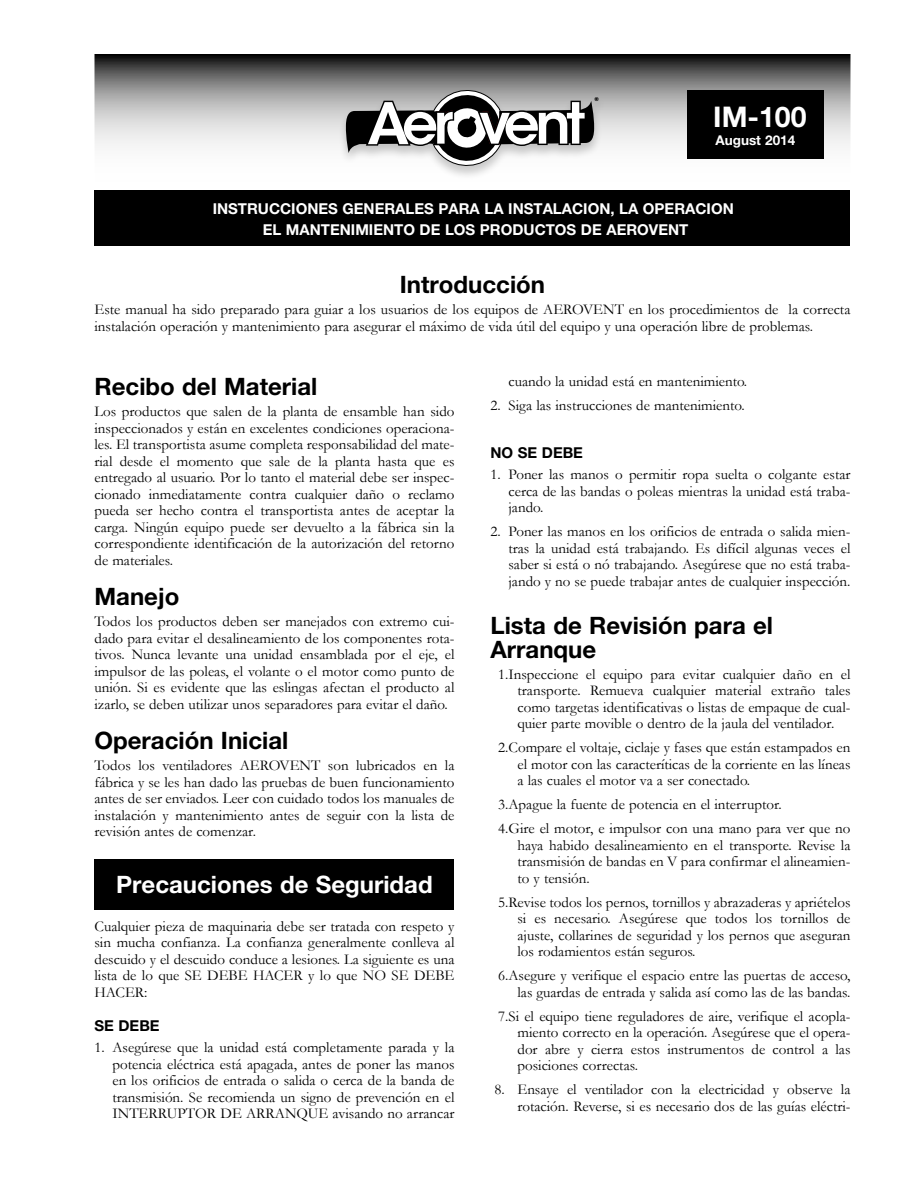
<style>
.page{position:relative;width:918px;height:1188px;background:#fff}
.page>*{position:absolute;margin:0;border:0;box-sizing:border-box;transform-origin:0 0}
.t1{font:700 28.5px "Helvetica Neue";color:#fff}
.t2{font:700 24px/24px "Helvetica Neue";color:#000}
.t3{font:700 24px "Helvetica Neue";color:#fff}
.t4{font:15px/16.5px "Garamond";color:#000;text-align:justify}
.t5{font:700 15px/21px "Helvetica Neue";color:#fff;text-align:center}
.t6{font:700 15px "Helvetica Neue";color:#000}
.t7{font:700 13.5px "Helvetica Neue";color:#fff}
.t8{font:800 5.7px "Franklin Gothic";color:#000}
</style>
<div class="page">
<div style="left:94px;top:860px;width:360px;height:50px;background:#000"></div>
<div style="left:94px;top:190px;width:756px;height:56px;background:#000"></div>
<svg style="left:97px;top:57px;width:751px;height:89px;background:#8f8f8f"></svg>
<div style="left:94px;top:54px;width:757px;height:154px;border:2px solid #000"></div>
<div style="left:687px;top:90px;width:137px;height:69px;background:#000"></div>
<div style="left:338px;top:89px;width:268px;height:91px;background:#000;opacity:.2"></div>
<svg style="left:346px;top:90px;width:248px;height:76px"></svg>
<p class="t8" style="left:595px;top:95px;width:6px">®</p>
<h1 class="t1" style="left:713px;top:99px;width:95px">IM-100</h1>
<p class="t7" style="left:716px;top:132px;width:81px">August 2014</p>
<p class="t5" style="left:213px;top:198px;width:523px">INSTRUCCIONES GENERALES PARA LA INSTALACION, LA OPERACION<br>EL MANTENIMIENTO DE LOS PRODUCTOS DE AEROVENT</p>
<h2 class="t2" style="left:400px;top:272px;width:147px">Introducción</h2>
<p class="t4" style="left:94px;top:301px;width:757px">Este manual ha sido preparado para guiar a los usuarios de los equipos de AEROVENT en los procedimientos de la correcta instalación operación y mantenimiento para asegurar el máximo de vida útil del equipo y una operación libre de problemas.</p>
<h2 class="t2" style="left:94px;top:374px;width:224px">Recibo del Material</h2>
<p class="t4" style="left:94px;top:403px;width:362px">Los productos que salen de la planta de ensamble han sido inspeccionados y están en excelentes condiciones operaciona&shy;les. El transportista asume completa responsabilidad del mate&shy;rial desde el momento que sale de la planta hasta que es entregado al usuario. Por lo tanto el material debe ser inspec&shy;cionado inmediatamente contra cualquier daño o reclamo pueda ser hecho contra el transportista antes de aceptar la carga. Ningún equipo puede ser devuelto a la fábrica sin la correspondiente identificación de la autorización del retorno de materiales.</p>
<h2 class="t2" style="left:94px;top:584px;width:86px">Manejo</h2>
<p class="t4" style="left:94px;top:613px;width:362px">Todos los productos deben ser manejados con extremo cui&shy;dado para evitar el desalineamiento de los componentes rota&shy;tivos. Nunca levante una unidad ensamblada por el eje, el impulsor de las poleas, el volante o el motor como punto de unión. Si es evidente que las eslingas afectan el producto al izarlo, se deben utilizar unos separadores para evitar el daño.</p>
<h2 class="t2" style="left:94px;top:728px;width:195px">Operación Inicial</h2>
<p class="t4" style="left:94px;top:757px;width:362px">Todos los ventiladores AEROVENT son lubricados en la fábrica y se les han dado las pruebas de buen funcionamiento antes de ser enviados. Leer con cuidado todos los manuales de instalación y mantenimiento antes de seguir con la lista de revisión antes de comenzar.</p>
<h2 class="t3" style="left:116px;top:870px;width:318px">Precauciones de Seguridad</h2>
<p class="t4" style="left:94px;top:917px;width:362px">Cualquier pieza de maquinaria debe ser tratada con respeto y sin mucha confianza. La confianza generalmente conlleva al descuido y el descuido conduce a lesiones. La siguiente es una lista de lo que SE DEBE HACER y lo que NO SE DEBE HACER:</p>
<p class="t6" style="left:94px;top:1017px;width:67px">SE DEBE</p>
<p class="t4" style="left:112px;top:1039px;width:344px;text-indent:-18px">1. Asegúrese que la unidad está completamente parada y la potencia eléctrica está apagada, antes de poner las manos en los orificios de entrada o salida o cerca de la banda de transmisión. Se recomienda un signo de prevención en el INTERRUPTOR DE ARRANQUE avisando no arrancar</p>
<p class="t4" style="left:508px;top:373px;width:240px">cuando la unidad está en mantenimiento.</p>
<p class="t4" style="left:490px;top:397px;width:256px">2. Siga las instrucciones de mantenimiento.</p>
<p class="t6" style="left:490px;top:444px;width:94px">NO SE DEBE</p>
<p class="t4" style="left:508px;top:466px;width:344px;text-indent:-18px">1. Poner las manos o permitir ropa suelta o colgante estar cerca de las bandas o poleas mientras la unidad está traba&shy;jando.</p>
<p class="t4" style="left:508px;top:523px;width:344px;text-indent:-18px">2. Poner las manos en los orificios de entrada o salida mien&shy;tras la unidad está trabajando. Es difícil algunas veces el saber si está o nó trabajando. Asegúrese que no está traba&shy;jando y no se puede trabajar antes de cualquier inspección.</p>
<h2 class="t2" style="left:490px;top:613px;width:284px">Lista de Revisión para el<br>Arranque</h2>
<p class="t4" style="left:518px;top:665px;width:335px;text-indent:-20px">1.Inspeccione el equipo para evitar cualquier daño en el transporte. Remueva cualquier material extraño tales como targetas identificativas o listas de empaque de cual&shy;quier parte movible o dentro de la jaula del ventilador.</p>
<p class="t4" style="left:518px;top:739px;width:335px;text-indent:-20px">2.Compare el voltaje, ciclaje y fases que están estampados en el motor con las caracteríticas de la corriente en las líneas a las cuales el motor va a ser conectado.</p>
<p class="t4" style="left:498px;top:792px;width:354px;line-height:24px">3.Apague la fuente de potencia en el interruptor.<br>4.Gire el motor, e impulsor con una mano para ver que no</p>
<p class="t4" style="left:518px;top:836px;width:335px">haya habido desalineamiento en el transporte. Revise la transmisión de bandas en V para confirmar el alineamien&shy;to y tensión.</p>
<p class="t4" style="left:518px;top:893px;width:335px;text-indent:-20px">5.Revise todos los pernos, tornillos y abrazaderas y apriételos si es necesario. Asegúrese que todos los tornillos de ajuste, collarines de seguridad y los pernos que aseguran los rodamientos están seguros.</p>
<p class="t4" style="left:498px;top:967px;width:354px;text-align:right">6.Asegure y verifique el espacio entre las puertas de acceso, las guardas de entrada y salida así como las de las bandas.</p>
<p class="t4" style="left:518px;top:1007px;width:335px;text-indent:-20px">7.Si el equipo tiene reguladores de aire, verifique el acopla&shy;miento correcto en la operación. Asegúrese que el opera&shy;dor abre y cierra estos instrumentos de control a las posiciones correctas.</p>
<p class="t4" style="left:495px;top:1081px;width:357px;text-align:right">8. Ensaye el ventilador con la electricidad y observe la rotación. Reverse, si es necesario dos de las guías eléctri-</p>
</div>
